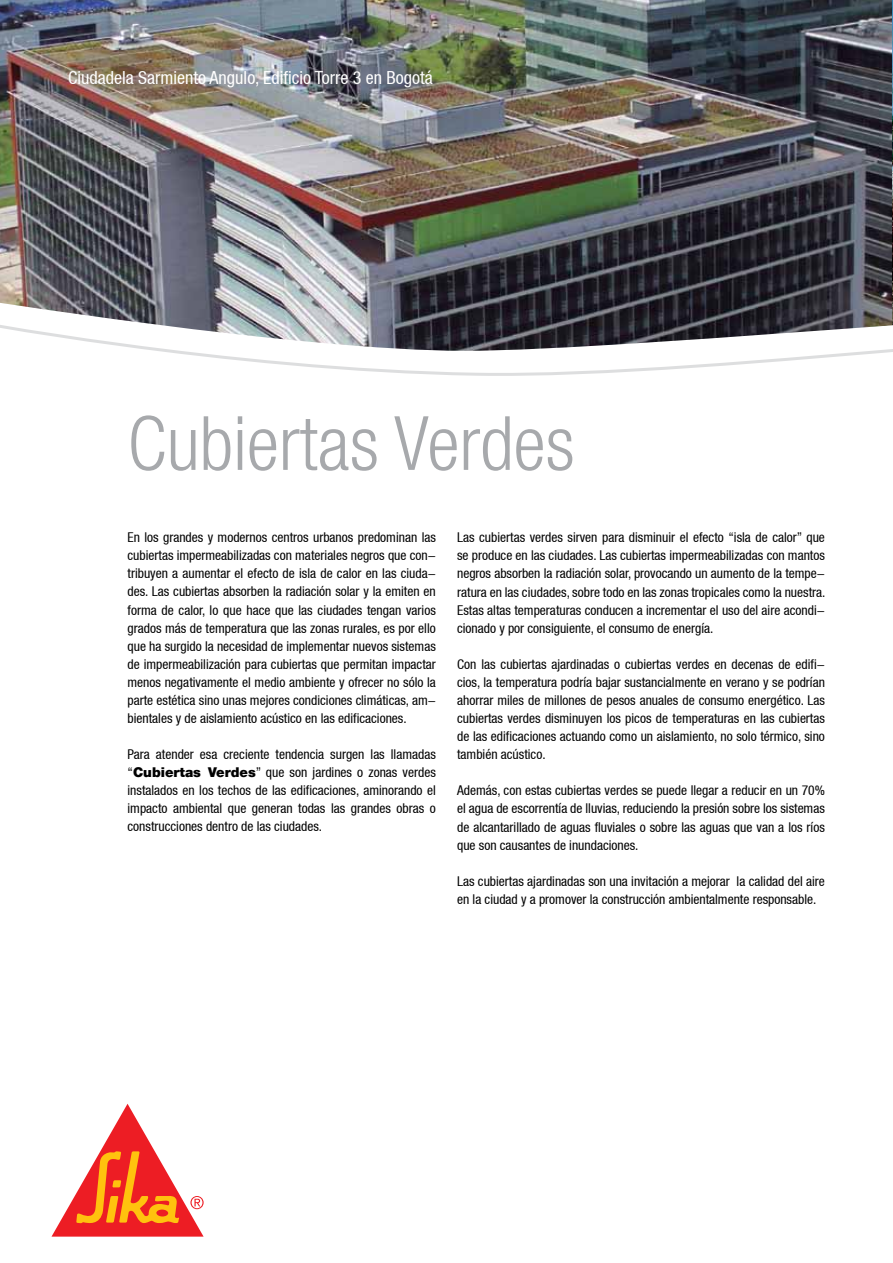
<style>
.page{position:relative;width:893px;height:1263px;background:#fff}
.page>*{position:absolute;margin:0;border:0;box-sizing:border-box;transform-origin:0 0}
.t1{font:300 condensed 75px "Helvetica Neue LT Pro";color:#a7a9ac}
.t2{font:condensed 18px "Helvetica Neue";color:#fff}
.t3{font:condensed 13.5px/18.1px "Helvetica Neue";color:#000;text-align:justify}
.s1{font-weight:900;font-stretch:normal}
</style>
<div class="page">
<img style="left:0;top:0;width:893px;height:298px">
<svg style="left:52px;top:1104px;width:152px;height:132px"></svg>
<svg style="left:0;top:298px;width:893px;height:18px;background:#5b5c63"></svg>
<svg style="left:0;top:316px;width:893px;height:60px"></svg>
<h2 class="t2" style="left:68px;top:67px;width:366px">Ciudadela Sarmiento Angulo, Edificio Torre 3 en Bogotá</h2>
<h1 class="t1" style="left:128px;top:400px;width:449px">Cubiertas Verdes</h1>
<p class="t3" style="left:128px;top:528px;width:310px">En los grandes y modernos centros urbanos predominan las cubiertas impermeabilizadas con materiales negros que con&shy;tribuyen a aumentar el efecto de isla de calor en las ciuda&shy;des. Las cubiertas absorben la radiación solar y la emiten en forma de calor, lo que hace que las ciudades tengan varios grados más de temperatura que las zonas rurales, es por ello que ha surgido la necesidad de implementar nuevos sistemas de impermeabilización para cubiertas que permitan impactar menos negativamente el medio ambiente y ofrecer no sólo la parte estética sino unas mejores condiciones climáticas, am&shy;bientales y de aislamiento acústico en las edificaciones.</p>
<p class="t3" style="left:128px;top:745px;width:310px">Para atender esa creciente tendencia surgen las llamadas “<span class="s1">Cubiertas Verdes</span>” que son jardines o zonas verdes instalados en los techos de las edificaciones, aminorando el impacto ambiental que generan todas las grandes obras o construcciones dentro de las ciudades.</p>
<p class="t3" style="left:457px;top:528px;width:370px">Las cubiertas verdes sirven para disminuir el efecto “isla de calor” que se produce en las ciudades. Las cubiertas impermeabilizadas con mantos negros absorben la radiación solar, provocando un aumento de la tempe&shy;ratura en las ciudades, sobre todo en las zonas tropicales como la nuestra.<br>Estas altas temperaturas conducen a incrementar el uso del aire acondi&shy;cionado y por consiguiente, el consumo de energía.</p>
<p class="t3" style="left:457px;top:655px;width:369px">Con las cubiertas ajardinadas o cubiertas verdes en decenas de edifi&shy;cios, la temperatura podría bajar sustancialmente en verano y se podrían ahorrar miles de millones de pesos anuales de consumo energético. Las cubiertas verdes disminuyen los picos de temperaturas en las cubiertas de las edificaciones actuando como un aislamiento, no solo térmico, sino también acústico.</p>
<p class="t3" style="left:457px;top:781px;width:369px">Además, con estas cubiertas verdes se puede llegar a reducir en un 70% el agua de escorrentía de lluvias, reduciendo la presión sobre los sistemas de alcantarillado de aguas fluviales o sobre las aguas que van a los ríos que son causantes de inundaciones.</p>
<p class="t3" style="left:457px;top:872px;width:369px">Las cubiertas ajardinadas son una invitación a mejorar la calidad del aire en la ciudad y a promover la construcción ambientalmente responsable.</p>
</div>
